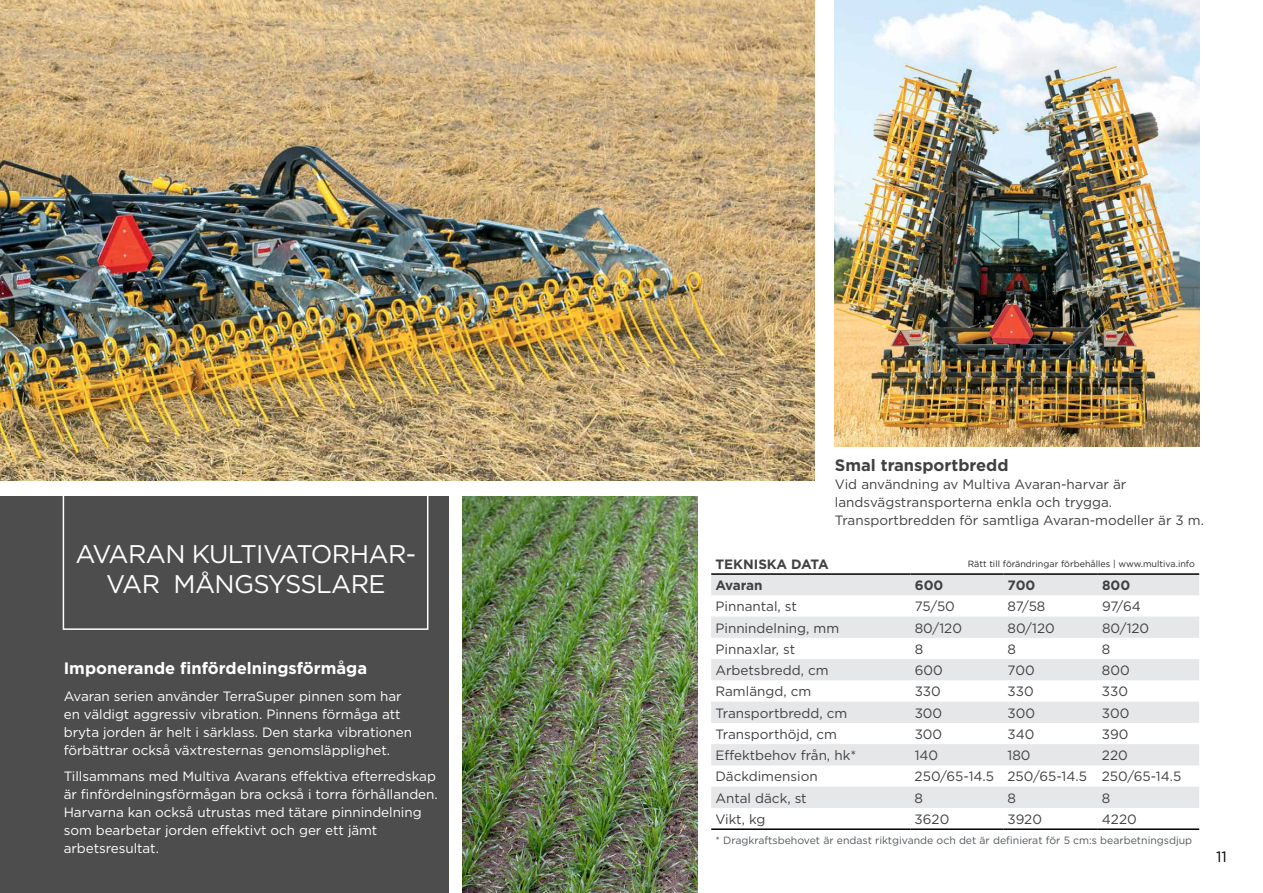
<style>
.page{position:relative;width:1263px;height:893px;background:#fff}
.page>*{position:absolute;margin:0;border:0;box-sizing:border-box;transform-origin:0 0}
.t1{font:25.5px/30px "Gotham";letter-spacing:-.025em;color:#fff;text-align:center}
.t2{font:700 16.5px "Gotham";color:#fff}
.t3{font:700 16.5px "Gotham";color:#414042}
.t4{font:15px "Gotham";color:#000}
.t5{font:13.5px/18px "Gotham";color:#414042}
.t6{font:13.5px/18px "Gotham";letter-spacing:-.005em;color:#fff}
.t7{font:700 13.5px "Gotham";color:#414042}
.t8{font:10.5px "Gotham";color:#52585c}
.t9{font:9px "Gotham";color:#2b2727}
</style>
<div class="page">
<div style="left:0;top:496px;width:449px;height:397px;background:#4d4d4d"></div>
<div style="left:63px;top:487px;width:365px;height:143px;border:2px solid #fff"></div>
<img style="left:835px;top:0;width:364px;height:446px">
<img style="left:0;top:0;width:814px;height:480px">
<svg style="left:711px;top:575px;width:488px;height:233px;fill:#e6e7e8"></svg>
<hr style="left:711px;top:573px;width:199px;height:2px;background:#000">
<hr style="left:910px;top:573px;width:93px;height:2px;background:#000">
<hr style="left:1003px;top:573px;width:95px;height:2px;background:#000">
<hr style="left:1098px;top:573px;width:101px;height:2px;background:#000">
<hr style="left:711px;top:828px;width:199px;height:2px;background:#000">
<hr style="left:910px;top:828px;width:93px;height:2px;background:#000">
<hr style="left:1003px;top:828px;width:95px;height:2px;background:#000">
<hr style="left:1098px;top:828px;width:101px;height:2px;background:#000">
<img style="left:462px;top:496px;width:236px;height:397px">
<h1 class="t1" style="left:76px;top:538px;width:342px">AVARAN KULTIVATORHAR-<br>VAR MÅNGSYSSLARE</h1>
<p class="t2" style="left:64px;top:658px;width:305px">Imponerande finfördelningsförmåga</p>
<p class="t6" style="left:64px;top:687px;width:350px">Avaran serien använder TerraSuper pinnen som har en väldigt aggressiv vibration. Pinnens förmåga att bryta jorden är helt i särklass. Den starka vibrationen förbättrar också växtresternas genomsläpplighet.</p>
<p class="t6" style="left:64px;top:767px;width:375px">Tillsammans med Multiva Avarans effektiva efterredskap är finfördelningsförmågan bra också i torra förhållanden.<br>Harvarna kan också utrustas med tätare pinnindelning som bearbetar jorden effektivt och ger ett jämt arbetsresultat.</p>
<p class="t3" style="left:835px;top:455px;width:175px">Smal transportbredd</p>
<p class="t5" style="left:835px;top:475px;width:371px">Vid användning av Multiva Avaran-harvar är landsvägstransporterna enkla och trygga.<br>Transportbredden för samtliga Avaran-modeller är 3 m.</p>
<p class="t7" style="left:715px;top:555px;width:115px">TEKNISKA DATA</p>
<p class="t9" style="left:968px;top:558px;width:229px">Rätt till förändringar förbehålles | www.multiva.info</p>
<p class="t7" style="left:715px;top:576px;width:49px">Avaran</p>
<p class="t7" style="left:915px;top:576px;width:30px">600</p>
<p class="t7" style="left:1007px;top:576px;width:29px">700</p>
<p class="t7" style="left:1102px;top:576px;width:30px">800</p>
<p class="t5" style="left:715px;top:597px;width:83px">Pinnantal, st</p>
<p class="t5" style="left:915px;top:597px;width:42px">75/50</p>
<p class="t5" style="left:1007px;top:597px;width:39px">87/58</p>
<p class="t5" style="left:1102px;top:597px;width:40px">97/64</p>
<p class="t5" style="left:715px;top:619px;width:125px">Pinnindelning, mm</p>
<p class="t5" style="left:915px;top:619px;width:49px">80/120</p>
<p class="t5" style="left:1007px;top:619px;width:49px">80/120</p>
<p class="t5" style="left:1102px;top:619px;width:49px">80/120</p>
<p class="t5" style="left:715px;top:640px;width:81px">Pinnaxlar, st</p>
<p class="t5" style="left:915px;top:640px;width:10px">8</p>
<p class="t5" style="left:1007px;top:640px;width:10px">8</p>
<p class="t5" style="left:1102px;top:640px;width:10px">8</p>
<p class="t5" style="left:715px;top:661px;width:115px">Arbetsbredd, cm</p>
<p class="t5" style="left:915px;top:661px;width:30px">600</p>
<p class="t5" style="left:1007px;top:661px;width:29px">700</p>
<p class="t5" style="left:1102px;top:661px;width:29px">800</p>
<p class="t5" style="left:715px;top:682px;width:97px">Ramlängd, cm</p>
<p class="t5" style="left:915px;top:682px;width:28px">330</p>
<p class="t5" style="left:1007px;top:682px;width:28px">330</p>
<p class="t5" style="left:1102px;top:682px;width:28px">330</p>
<p class="t5" style="left:715px;top:704px;width:134px">Transportbredd, cm</p>
<p class="t5" style="left:915px;top:704px;width:29px">300</p>
<p class="t5" style="left:1007px;top:704px;width:29px">300</p>
<p class="t5" style="left:1102px;top:704px;width:29px">300</p>
<p class="t5" style="left:715px;top:725px;width:123px">Transporthöjd, cm</p>
<p class="t5" style="left:915px;top:725px;width:29px">300</p>
<p class="t5" style="left:1007px;top:725px;width:28px">340</p>
<p class="t5" style="left:1102px;top:725px;width:28px">390</p>
<p class="t5" style="left:715px;top:746px;width:142px">Effektbehov från, hk*</p>
<p class="t5" style="left:915px;top:746px;width:25px">140</p>
<p class="t5" style="left:1007px;top:746px;width:24px">180</p>
<p class="t5" style="left:1102px;top:746px;width:27px">220</p>
<p class="t5" style="left:715px;top:767px;width:104px">Däckdimension</p>
<p class="t5" style="left:915px;top:767px;width:268px">250/65-14.5 250/65-14.5 250/65-14.5</p>
<p class="t5" style="left:715px;top:789px;width:93px">Antal däck, st</p>
<p class="t5" style="left:915px;top:789px;width:10px">8</p>
<p class="t5" style="left:1007px;top:789px;width:10px">8</p>
<p class="t5" style="left:1102px;top:789px;width:10px">8</p>
<p class="t5" style="left:715px;top:810px;width:52px">Vikt, kg</p>
<p class="t5" style="left:915px;top:810px;width:36px">3620</p>
<p class="t5" style="left:1007px;top:810px;width:36px">3920</p>
<p class="t5" style="left:1102px;top:810px;width:36px">4220</p>
<p class="t8" style="left:715px;top:834px;width:478px">* Dragkraftsbehovet är endast riktgivande och det är definierat för 5 cm:s bearbetningsdjup</p>
<p class="t4" style="left:1216px;top:847px;width:12px">11</p>
</div>
